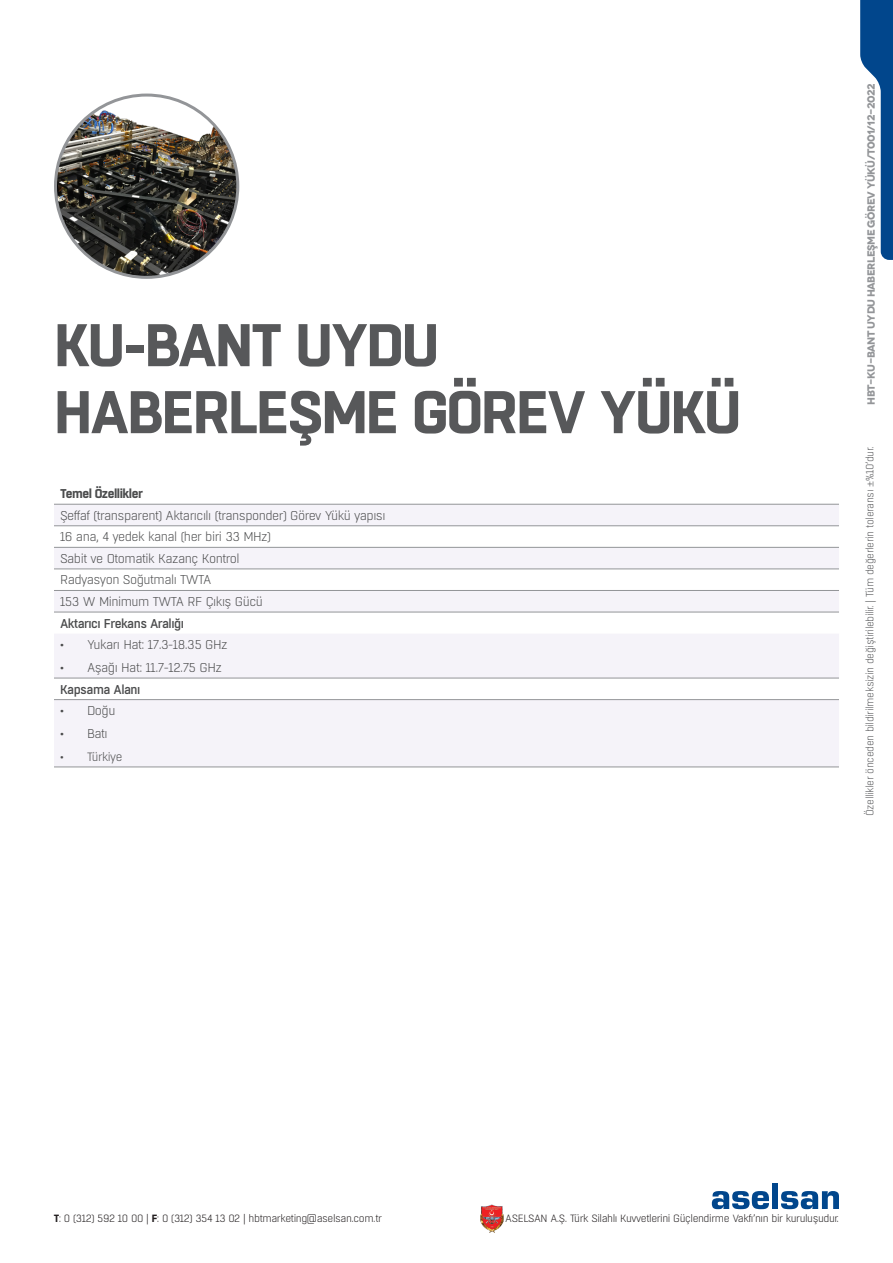
<style>
.page{position:relative;width:893px;height:1263px;background:#fff}
.page>*{position:absolute;margin:0;border:0;box-sizing:border-box;transform-origin:0 0}
.t1{font:700 60px/67.1px "Boxed";letter-spacing:-.04em;color:#57585a}
.metin{font:300 12.75px "Boxed";letter-spacing:-.04em;color:#4b4c4d}
.metin-2{font:500 12.75px "Boxed";letter-spacing:-.04em;color:#4b4c4d}
.metin-3{font:700 12.75px "Boxed";letter-spacing:-.04em;color:#4b4c4d}
.t2{font:300 12px "Boxed";letter-spacing:-.04em;color:#4b4c4d}
.t3{font:300 10.5px "Boxed";letter-spacing:-.04em;color:#231f20}
.t4{font:300 10.5px "Boxed";letter-spacing:-.04em;color:#57585a}
.t5{font:700 10.5px "Novecentowide";letter-spacing:-.04em;color:#939598}
.s1{font-family:"Minion Pro";font-weight:400}
.s2{font-weight:700}
</style>
<div class="page">
<img style="left:480px;top:1204px;width:23px;height:28px">
<svg style="left:712px;top:1191px;width:57px;height:18px"></svg>
<div style="left:772px;top:1183px;width:6px;height:26px;background:#01468c"></div>
<svg style="left:781px;top:1191px;width:58px;height:18px"></svg>
<svg style="left:860px;top:0;width:33px;height:260px"></svg>
<svg style="left:54px;top:505px;width:785px;height:262px;fill:#f5f3f9"></svg>
<hr style="left:54px;top:504px;width:785px;height:1px;background:#939598">
<hr style="left:54px;top:525px;width:785px;height:1px;background:#939598">
<hr style="left:54px;top:547px;width:785px;height:1px;background:#939598">
<hr style="left:54px;top:569px;width:785px;height:1px;background:#939598">
<hr style="left:54px;top:590px;width:785px;height:1px;background:#939598">
<hr style="left:54px;top:612px;width:785px;height:1px;background:#939598">
<hr style="left:54px;top:699px;width:785px;height:1px;background:#939598">
<hr style="left:54px;top:767px;width:785px;height:1px;background:#939598">
<hr style="left:54px;top:678px;width:785px;height:1px;background:#939598">
<img style="left:56px;top:95px;width:182px;height:182px;border-radius:91px">
<p class="t1" style="left:54px;top:314px;width:689px">KU-BANT UYDU<br>HABERLEŞME GÖREV YÜKÜ</p>
<p class="metin-3" style="left:60px;top:485px;width:84px">Temel Özellikler</p>
<p class="metin" style="left:60px;top:507px;width:327px">Şeffaf (transparent) Aktarıcılı (transponder) Görev Yükü yapısı</p>
<p class="metin" style="left:60px;top:529px;width:213px">16 ana, 4 yedek kanal (her biri 33 MHz)</p>
<p class="metin" style="left:60px;top:551px;width:181px">Sabit ve Otomatik Kazanç Kontrol</p>
<p class="metin" style="left:60px;top:572px;width:153px">Radyasyon Soğutmalı TWTA</p>
<p class="metin" style="left:60px;top:594px;width:204px">153 W Minimum TWTA RF Çıkış Gücü</p>
<p class="metin-2" style="left:60px;top:615px;width:125px">Aktarıcı Frekans Aralığı</p>
<p class="metin" style="left:60px;top:637px;width:169px">• Yukarı Hat: 17.3-18.35 GHz</p>
<p class="metin" style="left:60px;top:660px;width:163px">• Aşağı Hat: 11.7-12.75 GHz</p>
<p class="metin-2" style="left:60px;top:681px;width:82px">Kapsama Alanı</p>
<p class="metin" style="left:60px;top:703px;width:57px">• Doğu</p>
<p class="metin" style="left:60px;top:726px;width:49px">• Batı</p>
<p class="t2" style="left:60px;top:749px;width:64px">• Türkiye</p>
<p class="t5" style="left:864px;top:405px;width:323px;rotate:-90deg">HBT-KU-BANT UYDU HABERLEŞME GÖREV YÜKÜ/T001/12-2022</p>
<p class="t4" style="left:863px;top:816px;width:371px;rotate:-90deg">Özellikler önceden bildirilmeksizin değiştirilebilir. | Tüm değerlerin toleransı <span class="s1">±</span>%10’dur.</p>
<p class="t3" style="left:54px;top:1212px;width:330px"><span class="s2">T</span>: 0 (312) 592 10 00 | <span class="s2">F</span>: 0 (312) 354 13 02 | hbtmarketing@aselsan.com.tr</p>
<p class="t3" style="left:505px;top:1212px;width:335px">ASELSAN A.Ş. Türk Silahlı Kuvvetlerini Güçlendirme Vakfı’nın bir kuruluşudur.</p>
</div>
